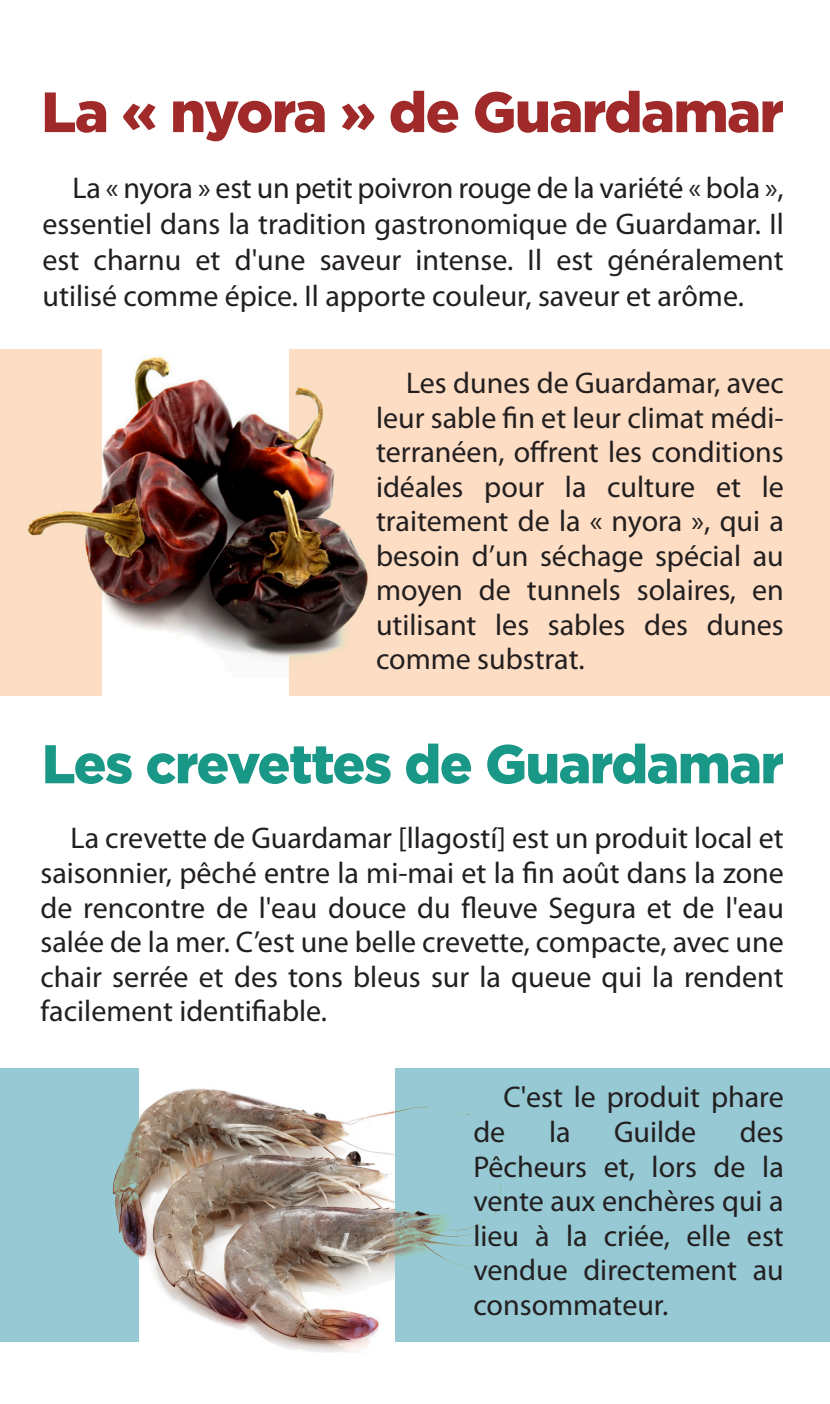
<style>
.page{position:relative;width:830px;height:1404px;background:#fff}
.page>*{position:absolute;margin:0;border:0;box-sizing:border-box;transform-origin:0 0}
.t1{font:900 56.7px "Gotham";letter-spacing:-.025em;color:#a02a2a}
.t2{font:900 54.3px "Gotham";letter-spacing:-.025em;color:#199787}
.t3{font:30px/34.5px "Myriad Pro";color:#231f20;text-align:justify}
</style>
<div class="page">
<div style="left:289px;top:350px;width:540px;height:346px;background:#fdddc3"></div>
<div style="left:0;top:350px;width:101px;height:346px;background:#fdddc3"></div>
<div style="left:395px;top:1067px;width:434px;height:274px;background:#96c9d4"></div>
<div style="left:0;top:1067px;width:139px;height:274px;background:#96c9d4"></div>
<img style="left:18px;top:349px;width:370px;height:328px">
<img style="left:47px;top:1067px;width:485px;height:286px">
<h1 class="t1" style="left:41px;top:73px;width:743px">La « nyora » de Guardamar</h1>
<p class="t3" style="left:43px;top:170px;width:742px;line-height:36px;text-indent:30px">La « nyora » est un petit poivron rouge de la variété « bola », essentiel dans la tradition gastronomique de Guardamar. Il est charnu et d'une saveur intense. Il est généralement utilisé comme épice. Il apporte couleur, saveur et arôme.</p>
<p class="t3" style="left:376px;top:366px;width:409px;text-indent:30px">Les dunes de Guardamar, avec leur sable fin et leur climat médi&shy;terranéen, offrent les conditions idéales pour la culture et le traitement de la « nyora », qui a besoin d’un séchage spécial au moyen de tunnels solaires, en utilisant les sables des dunes comme substrat.</p>
<h2 class="t2" style="left:42px;top:726px;width:743px">Les crevettes de Guardamar</h2>
<p class="t3" style="left:41px;top:821px;width:744px;text-indent:30px">La crevette de Guardamar [llagostí] est un produit local et saisonnier, pêché entre la mi-mai et la fin août dans la zone de rencontre de l'eau douce du fleuve Segura et de l'eau salée de la mer. C’est une belle crevette, compacte, avec une chair serrée et des tons bleus sur la queue qui la rendent facilement identifiable.</p>
<p class="t3" style="left:473px;top:1080px;width:312px;text-indent:30px">C'est le produit phare de</p>
<p class="t3" style="left:473px;top:1115px;width:312px;text-indent:266px">des Pêcheurs et, lors de la vente aux enchères qui a lieu à la criée, elle est vendue directement au consommateur.</p>
<p class="t3" style="left:548px;top:1115px;width:23px">la</p>
<p class="t3" style="left:614px;top:1115px;width:83px">Guilde</p>
</div>
